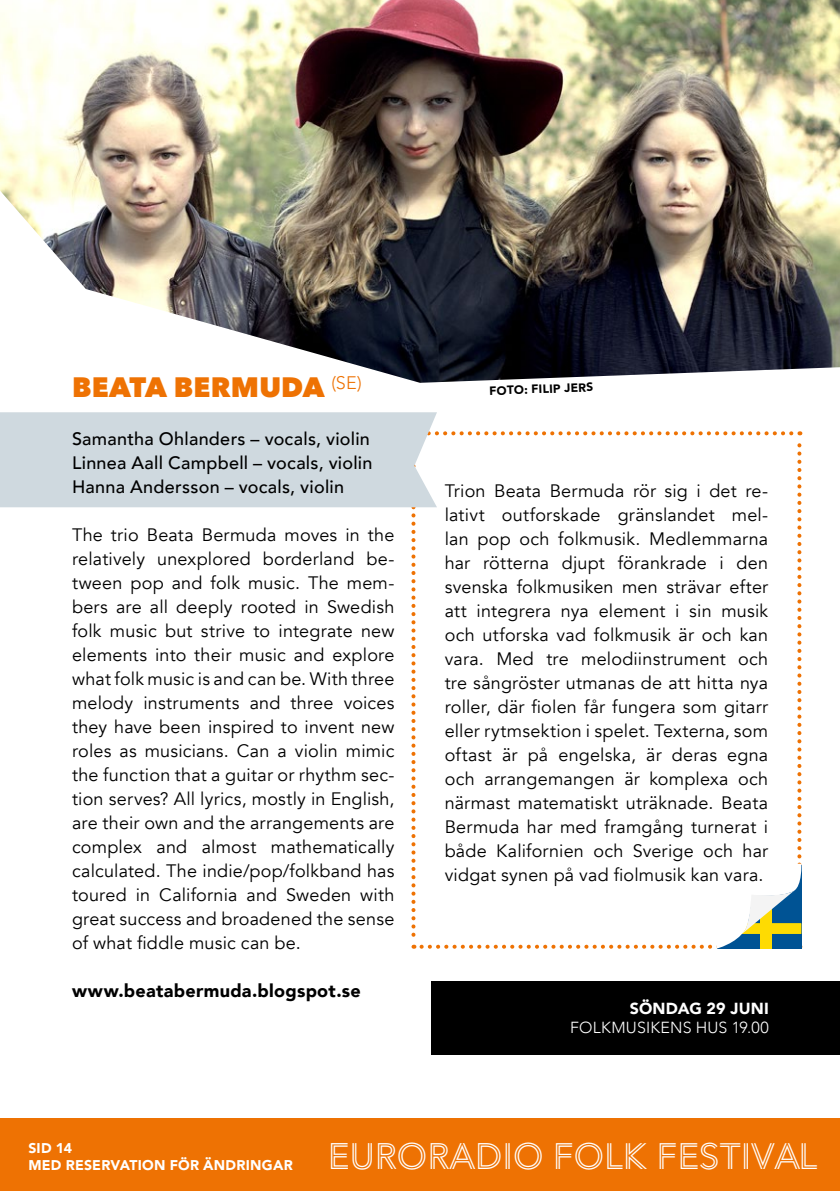
<style>
.page{position:relative;width:840px;height:1191px;background:#fff}
.page>*{position:absolute;margin:0;border:0;box-sizing:border-box;transform-origin:0 0}
.t1{font:36.4px "Avenir P2";color:#fff}
.t2{font:800 28px "Avenir Next";letter-spacing:.005em;color:#ee7203}
.t3{font:18px/24px "Avenir";letter-spacing:.01em;color:#000;text-align:justify}
.t4{font:500 18px/24px "Avenir";letter-spacing:.015em;color:#000}
.t5{font:900 18px "Avenir";letter-spacing:.015em;color:#000}
.t6{font:300 16px "Avenir";letter-spacing:.015em;color:#fff}
.t7{font:900 16px "Avenir";letter-spacing:.015em;color:#fff}
.t8{font:900 14px/16.8px "Avenir LT Pro";letter-spacing:.02em;color:#fff}
.t9{font:900 12px "Avenir";color:#000}
.s1{font-size:36.6px}
</style>
<div class="page">
<div style="left:0;top:1119px;width:839px;height:72px;background:#ee7203"></div>
<div style="left:0;top:412px;width:437px;height:95px;background:#cfd9df"></div>
<svg style="left:411px;top:431px;width:390px;height:518px"></svg>
<img style="left:0;top:0;width:839px;height:383px">
<div style="left:431px;top:981px;width:408px;height:73px;background:#000"></div>
<h2 class="t2" style="left:72px;top:370px;width:291px">BEATA BERMUDA <sup>(SE)</sup></h2>
<p class="t4" style="left:72px;top:426px;width:302px">Samantha Ohlanders – vocals, violin<br>Linnea Aall Campbell – vocals, violin<br>Hanna Andersson – vocals, violin</p>
<p class="t3" style="left:72px;top:523px;width:324px">The trio Beata Bermuda moves in the relatively unexplored borderland be&shy;tween pop and folk music. The mem&shy;bers are all deeply rooted in Swedish folk music but strive to integrate new elements into their music and explore what folk music is and can be. With three melody instruments and three voices they have been inspired to invent new roles as musicians. Can a violin mimic the function that a guitar or rhythm sec&shy;tion serves? All lyrics, mostly in English, are their own and the arrangements are complex and almost mathematically calculated. The indie/pop/folkband has toured in California and Sweden with great success and broadened the sense of what fiddle music can be.</p>
<p class="t5" style="left:72px;top:975px;width:290px">www.beatabermuda.blogspot.se</p>
<p class="t9" style="left:489px;top:380px;width:105px;rotate:-2deg">FOTO: FILIP JERS</p>
<p class="t3" style="left:444px;top:479px;width:325px">Trion Beata Bermuda rör sig i det re&shy;lativt outforskade gränslandet mel&shy;lan pop och folkmusik. Medlemmarna har rötterna djupt förankrade i den svenska folkmusiken men strävar efter att integrera nya element i sin musik och utforska vad folkmusik är och kan vara. Med tre melodiinstrument och tre sångröster utmanas de att hitta nya roller, där fiolen får fungera som gitarr eller rytmsektion i spelet. Texterna, som oftast är på engelska, är deras egna och arrangemangen är komplexa och närmast matematiskt uträknade. Beata Bermuda har med framgång turnerat i både Kalifornien och Sverige och har vidgat synen på vad fiolmusik kan vara.</p>
<p class="t7" style="left:629px;top:995px;width:141px">SÖNDAG 29 JUNI</p>
<p class="t6" style="left:569px;top:1018px;width:200px">FOLKMUSIKENS HUS 19.00</p>
<p class="t8" style="left:28px;top:1139px;width:266px">SID 14<br>MED RESERVATION FÖR ÄNDRINGAR</p>
<h1 class="t1" style="left:327px;top:1134px;width:491px"><span class="s1">EURORADIO</span> FOLK FESTIVAL</h1>
</div>
